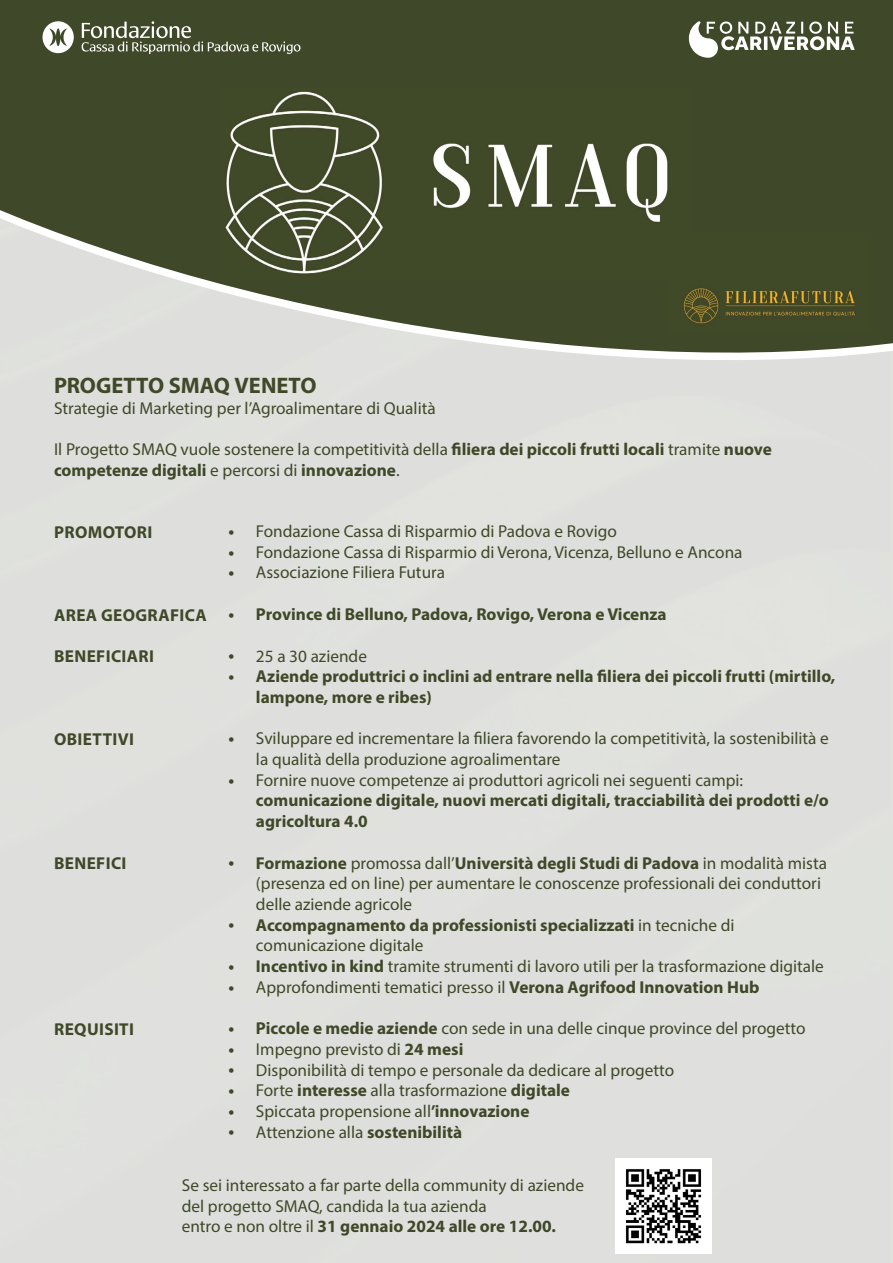
<style>
.page{position:relative;width:893px;height:1263px;background:#fff}
.page>*{position:absolute;margin:0;border:0;box-sizing:border-box;transform-origin:0 0}
.t1{font:700 22.5px "Myriad Pro";color:#3f4828}
.t2{font:17.25px/20.7px "Myriad Pro";color:#3f4828}
.t3{font:700 17.25px/20.7px "Myriad Pro";color:#3f4828}
.t4{font:700 17.25px "Myriad Pro";letter-spacing:.02em;color:#3f4828}
.s1{font-weight:700}
</style>
<div class="page">
<div style="left:0;top:398px;width:893px;height:865px;background:#dedfdc"></div>
<svg style="left:0;top:0;width:893px;height:398px;background:#737963"></svg>
<img style="left:668px;top:234px;width:203px;height:99px">
<svg style="left:43px;top:21px;width:31px;height:32px"></svg>
<svg style="left:82px;top:21px;width:218px;height:33px;background:#5e654b"></svg>
<svg style="left:689px;top:21px;width:166px;height:37px"></svg>
<img style="left:221px;top:88px;width:468px;height:191px">
<img style="left:615px;top:1158px;width:96px;height:96px">
<h1 class="t1" style="left:54px;top:371px;width:264px">PROGETTO SMAQ VENETO</h1>
<p class="t2" style="left:54px;top:397px;width:383px">Strategie di Marketing per l’Agroalimentare di Qualità</p>
<p class="t2" style="left:54px;top:439px;width:719px">Il Progetto SMAQ vuole sostenere la competitività della <span class="s1">filiera dei piccoli frutti locali</span> tramite <span class="s1">nuove competenze digitali</span> e percorsi di <span class="s1">innovazione</span>.</p>
<p class="t4" style="left:54px;top:521px;width:100px">PROMOTORI</p>
<p class="t4" style="left:54px;top:604px;width:154px">AREA GEOGRAFICA</p>
<p class="t4" style="left:54px;top:645px;width:101px">BENEFICIARI</p>
<p class="t4" style="left:54px;top:728px;width:81px">OBIETTIVI</p>
<p class="t4" style="left:54px;top:852px;width:74px">BENEFICI</p>
<p class="t4" style="left:54px;top:1018px;width:81px">REQUISITI</p>
<p class="t3" style="left:229px;top:520px;width:7px;text-align:justify">• • •</p>
<p class="t3" style="left:229px;top:603px;width:7px">•</p>
<p class="t3" style="left:229px;top:644px;width:7px">• •</p>
<p class="t3" style="left:229px;top:727px;width:7px">•</p>
<p class="t3" style="left:229px;top:769px;width:7px">•</p>
<p class="t3" style="left:229px;top:851px;width:7px">•</p>
<p class="t3" style="left:229px;top:914px;width:7px">•</p>
<p class="t3" style="left:229px;top:955px;width:7px">• •</p>
<p class="t3" style="left:229px;top:1017px;width:7px;text-align:justify">• • • • • •</p>
<p class="t2" style="left:256px;top:521px;width:488px">Fondazione Cassa di Risparmio di Padova e Rovigo<br>Fondazione Cassa di Risparmio di Verona, Vicenza, Belluno e Ancona<br>Associazione Filiera Futura</p>
<p class="t3" style="left:256px;top:603px;width:412px">Province di Belluno, Padova, Rovigo, Verona e Vicenza</p>
<p class="t2" style="left:256px;top:645px;width:113px">25 a 30 aziende</p>
<p class="t3" style="left:256px;top:665px;width:581px">Aziende produttrici o inclini ad entrare nella filiera dei piccoli frutti (mirtillo, lampone, more e ribes)</p>
<p class="t2" style="left:256px;top:728px;width:574px">Sviluppare ed incrementare la filiera favorendo la competitività, la sostenibilità e la qualità della produzione agroalimentare<br>Fornire nuove competenze ai produttori agricoli nei seguenti campi:</p>
<p class="t3" style="left:256px;top:790px;width:574px">comunicazione digitale, nuovi mercati digitali, tracciabilità dei prodotti e/o agricoltura 4.0</p>
<p class="t2" style="left:256px;top:852px;width:573px"><span class="s1">Formazione</span> promossa dall’<span class="s1">Università degli Studi di Padova</span> in modalità mista (presenza ed on line) per aumentare le conoscenze professionali dei conduttori delle aziende agricole<br><span class="s1">Accompagnamento da professionisti specializzati</span> in tecniche di comunicazione digitale<br><span class="s1">Incentivo in kind</span> tramite strumenti di lavoro utili per la trasformazione digitale Approfondimenti tematici presso il <span class="s1">Verona Agrifood Innovation Hub</span></p>
<p class="t2" style="left:256px;top:1018px;width:551px"><span class="s1">Piccole e medie aziende</span> con sede in una delle cinque province del progetto Impegno previsto di <span class="s1">24 mesi<br></span>Disponibilità di tempo e personale da dedicare al progetto<br>Forte <span class="s1">interesse</span> alla trasformazione <span class="s1">digitale<br></span>Spiccata propensione all<span class="s1">’innovazione<br></span>Attenzione alla <span class="s1">sostenibilità</span></p>
<p class="t2" style="left:182px;top:1174px;width:404px">Se sei interessato a far parte della community di aziende del progetto SMAQ, candida la tua azienda<br>entro e non oltre il <span class="s1">31 gennaio 2024 alle ore 12.00.</span></p>
</div>
